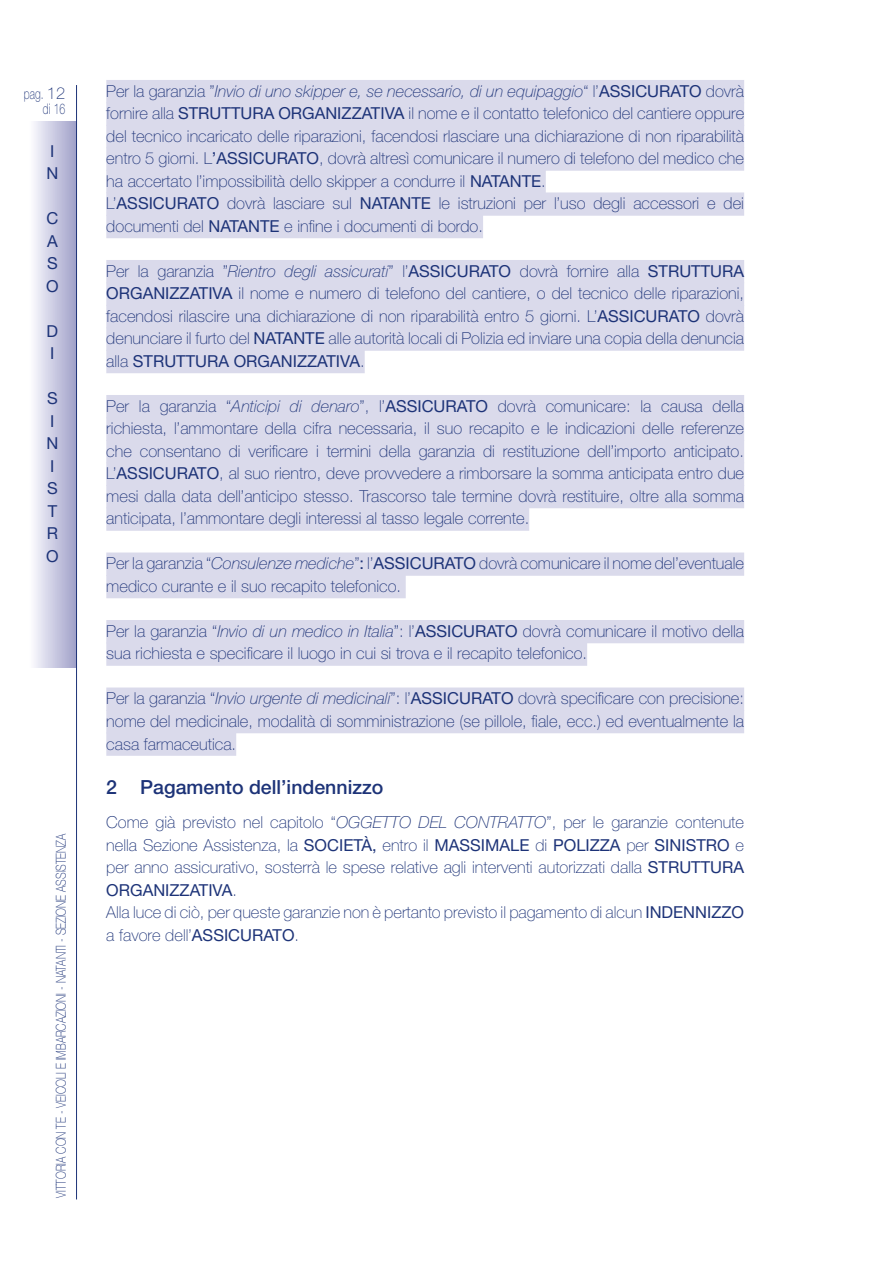
<style>
.page{position:relative;width:893px;height:1263px;background:#fff}
.page>*{position:absolute;margin:0;border:0;box-sizing:border-box;transform-origin:0 0}
.t1{font:500 19.5px "Helvetica Neue LT Std";color:#1d3378}
.t2{font:100 16.5px/22.5px "Helvetica Neue LT Std";color:#1d3378}
.t3{font:16.5px/22.5px "Helvetica Neue LT Std";color:#1d3378}
.t4{font:100 14.7px/15px "Helvetica Neue LT Std";letter-spacing:.01em;color:#1d3378;text-align:right;scale:.71 1}
.t5{font:100 13.65px "Helvetica Neue LT Std";color:#1d3378;scale:.77 1}
.s1{font-size:16.5px}
.s2{font-style:italic}
.s3{font-weight:400}
</style>
<div class="page">
<div style="left:106px;top:80px;width:638px;height:23px;background:#dadaeb"></div>
<div style="left:106px;top:102px;width:638px;height:24px;background:#dadaeb"></div>
<div style="left:106px;top:125px;width:638px;height:23px;background:#dadaeb"></div>
<div style="left:106px;top:147px;width:638px;height:24px;background:#dadaeb"></div>
<div style="left:106px;top:170px;width:440px;height:23px;background:#dadaeb"></div>
<div style="left:106px;top:192px;width:638px;height:24px;background:#dadaeb"></div>
<div style="left:106px;top:215px;width:377px;height:23px;background:#dadaeb"></div>
<div style="left:106px;top:260px;width:638px;height:23px;background:#dadaeb"></div>
<div style="left:106px;top:282px;width:638px;height:24px;background:#dadaeb"></div>
<div style="left:106px;top:305px;width:638px;height:23px;background:#dadaeb"></div>
<div style="left:106px;top:327px;width:638px;height:24px;background:#dadaeb"></div>
<div style="left:106px;top:350px;width:259px;height:23px;background:#dadaeb"></div>
<div style="left:106px;top:395px;width:638px;height:23px;background:#dadaeb"></div>
<div style="left:106px;top:417px;width:638px;height:24px;background:#dadaeb"></div>
<div style="left:106px;top:440px;width:638px;height:23px;background:#dadaeb"></div>
<div style="left:106px;top:462px;width:638px;height:24px;background:#dadaeb"></div>
<div style="left:106px;top:485px;width:638px;height:23px;background:#dadaeb"></div>
<div style="left:106px;top:507px;width:423px;height:24px;background:#dadaeb"></div>
<div style="left:106px;top:552px;width:638px;height:24px;background:#dadaeb"></div>
<div style="left:106px;top:575px;width:300px;height:23px;background:#dadaeb"></div>
<div style="left:106px;top:620px;width:638px;height:23px;background:#dadaeb"></div>
<div style="left:106px;top:642px;width:481px;height:24px;background:#dadaeb"></div>
<div style="left:106px;top:687px;width:638px;height:24px;background:#dadaeb"></div>
<div style="left:106px;top:710px;width:638px;height:23px;background:#dadaeb"></div>
<div style="left:106px;top:732px;width:130px;height:24px;background:#dadaeb"></div>
<div style="left:28px;top:121px;width:49px;height:546px;background:linear-gradient(to right,#fff,#9e9fc8)"></div>
<hr style="left:76px;top:85px;width:1px;height:1114px;background:#1d3378">
<p class="t4" style="left:24px;top:86px;width:60px">pag. <span class="s1">12 </span>di 16</p>
<p class="t3" style="left:46px;top:140px;width:13px">I<br>N</p>
<p class="t3" style="left:46px;top:207px;width:14px;text-align:justify">C A S O</p>
<p class="t3" style="left:47px;top:320px;width:13px">D<br>I</p>
<p class="t3" style="left:46px;top:387px;width:14px">S<br>I<br>N<br>I<br>S<br>T<br>R<br>O</p>
<p class="t5" style="left:53px;top:1198px;width:475px;rotate:-90deg">VITTORIA CON TE - VEICOLI E IMBARCAZIONI - NATANTI - SEZIONE ASSISTENZA</p>
<p class="t2" style="left:106px;top:80px;width:639px">Per la garanzia ”<span class="s2">Invio di uno skipper e, se necessario, di un equipaggio</span>“ l’<span class="s3">ASSICURATO</span> dovrà fornire alla <span class="s3">STRUTTURA ORGANIZZATIVA</span> il nome e il contatto telefonico del cantiere oppure del tecnico incaricato delle riparazioni, facendosi rlasciare una dichiarazione di non riparabilità entro 5 giorni. L<span class="s3">’ASSICURATO</span>, dovrà altresì comunicare il numero di telefono del medico che ha accertato l’impossibilità dello skipper a condurre il <span class="s3">NATANTE</span>.<br>L’<span class="s3">ASSICURATO</span> dovrà lasciare sul <span class="s3">NATANTE</span> le istruzioni per l’uso degli accessori e dei documenti del <span class="s3">NATANTE</span> e infine i documenti di bordo.</p>
<p class="t2" style="left:106px;top:260px;width:639px;text-align:justify">Per la garanzia ”<span class="s2">Rientro degli assicurati</span>” l’<span class="s3">ASSICURATO</span> dovrà fornire alla <span class="s3">STRUTTURA ORGANIZZATIVA</span> il nome e numero di telefono del cantiere, o del tecnico delle riparazioni, facendosi rilascire una dichiarazione di non riparabilità entro 5 giorni. L’<span class="s3">ASSICURATO</span> dovrà denunciare il furto del <span class="s3">NATANTE</span> alle autorità locali di Polizia ed inviare una copia della denuncia alla <span class="s3">STRUTTURA ORGANIZZATIVA</span>.</p>
<p class="t2" style="left:106px;top:395px;width:639px;text-align:justify">Per la garanzia “<span class="s2">Anticipi di denaro</span>”, l’<span class="s3">ASSICURATO</span> dovrà comunicare: la causa della richiesta, l’ammontare della cifra necessaria, il suo recapito e le indicazioni delle referenze che consentano di verificare i termini della garanzia di restituzione dell’importo anticipato.<br>L’<span class="s3">ASSICURATO</span>, al suo rientro, deve provvedere a rimborsare la somma anticipata entro due mesi dalla data dell’anticipo stesso. Trascorso tale termine dovrà restituire, oltre alla somma anticipata, l’ammontare degli interessi al tasso legale corrente.</p>
<p class="t2" style="left:106px;top:552px;width:639px">Per la garanzia “<span class="s2">Consulenze mediche</span>”<span class="s3">:</span> l’<span class="s3">ASSICURATO</span> dovrà comunicare il nome del’eventuale medico curante e il suo recapito telefonico.</p>
<p class="t2" style="left:106px;top:620px;width:639px">Per la garanzia “<span class="s2">Invio di un medico in Italia</span>”: l’<span class="s3">ASSICURATO</span> dovrà comunicare il motivo della sua richiesta e specificare il luogo in cui si trova e il recapito telefonico.</p>
<p class="t2" style="left:106px;top:687px;width:639px;text-align:justify">Per la garanzia “<span class="s2">Invio urgente di medicinali</span>”: l’<span class="s3">ASSICURATO</span> dovrà specificare con precisione: nome del medicinale, modalità di somministrazione (se pillole, fiale, ecc.) ed eventualmente la casa farmaceutica.</p>
<p class="t1" style="left:106px;top:776px;width:279px">2 Pagamento dell’indennizzo</p>
<p class="t2" style="left:106px;top:811px;width:639px">Come già previsto nel capitolo “<span class="s2">OGGETTO DEL CONTRATTO</span>”, per le garanzie contenute nella Sezione Assistenza, la <span class="s3">SOCIETÀ,</span> entro il <span class="s3">MASSIMALE</span> di <span class="s3">POLIZZA</span> per <span class="s3">SINISTRO</span> e per anno assicurativo, sosterrà le spese relative agli interventi autorizzati dalla <span class="s3">STRUTTURA ORGANIZZATIVA</span>.<br>Alla luce di ciò, per queste garanzie non è pertanto previsto il pagamento di alcun <span class="s3">INDENNIZZO </span>a favore dell’<span class="s3">ASSICURATO</span>.</p>
</div>
